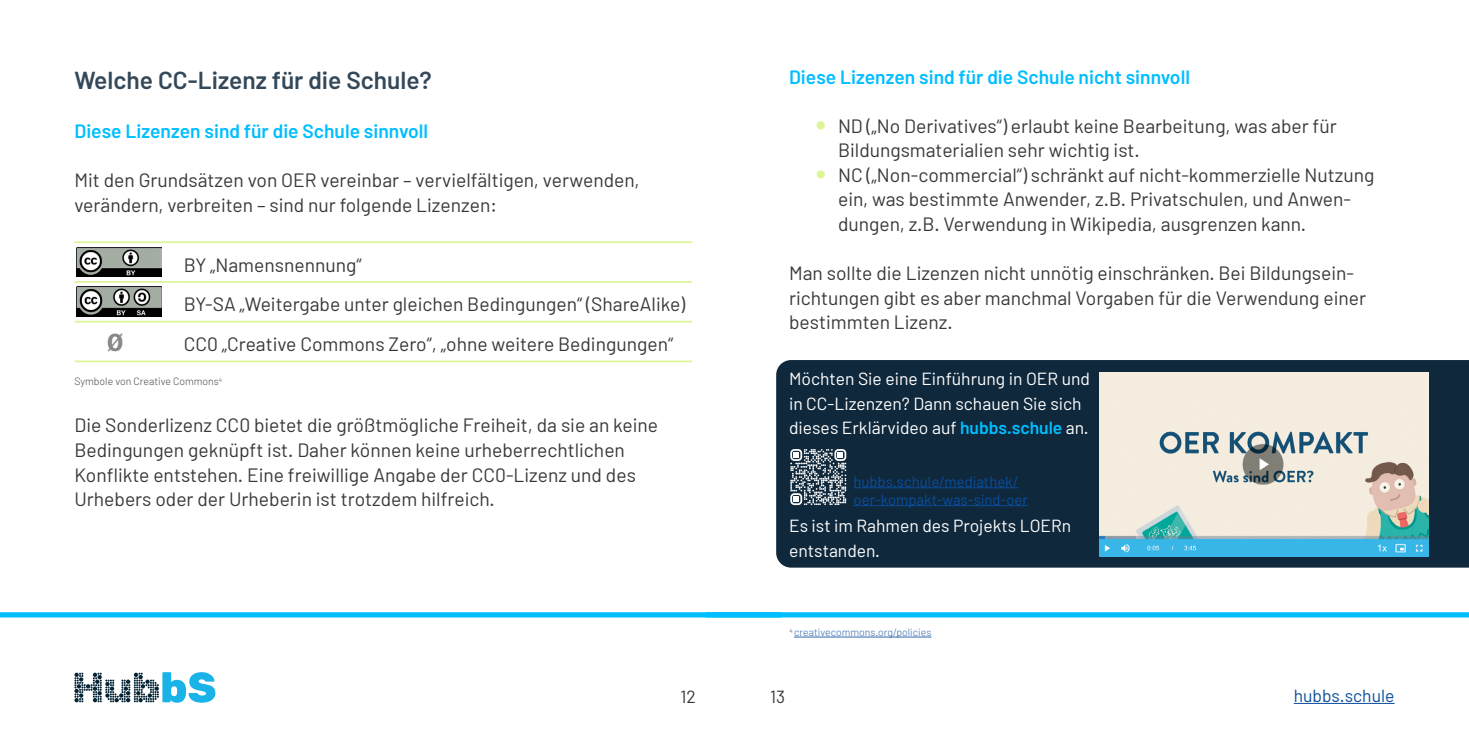
<style>
.page{position:relative;width:1469px;height:735px;background:#fff}
.page>*{position:absolute;margin:0;border:0;box-sizing:border-box;transform-origin:0 0}
.t1{font:600 24.5px "Barlow";color:#334859}
.t2{font:900 condensed 24.5px "Frutiger LT Std";color:#878988}
.t3{font:19.25px/24.5px "Barlow";color:#383937}
.t4{font:600 19.25px "Barlow";color:#00beff}
.t5{font:17.5px/24.5px "Barlow";color:#fff}
.t6{font:17.5px "Barlow";color:#0b4d9d}
.t7{font:17.5px "Barlow";color:#383937}
.t8{font:14.88px/17.8px "Barlow";color:#0b4d9d}
.t9{font:300 10.5px "Barlow";color:#3068ac}
.t10{font:300 10.5px "Barlow";color:#474847}
.s1{font-size:35px;color:#dcf596}
.s2{font-weight:600;color:#00beff}
</style>
<div class="page">
<hr style="left:1293px;top:702px;width:101px;height:1px;background:#0b4d9d">
<div style="left:705px;top:612px;width:763px;height:5px;background:#00beff"></div>
<div style="left:0;top:612px;width:781px;height:5px;background:#00beff"></div>
<svg style="left:74px;top:672px;width:141px;height:30px"></svg>
<div style="left:776px;top:360px;width:692px;height:207px;background:#0f283c"></div>
<hr style="left:74px;top:241px;width:103px;height:2px;background:#dcf596">
<hr style="left:177px;top:241px;width:515px;height:2px;background:#dcf596">
<hr style="left:74px;top:281px;width:103px;height:2px;background:#dcf596">
<hr style="left:177px;top:281px;width:515px;height:2px;background:#dcf596">
<hr style="left:74px;top:320px;width:103px;height:2px;background:#dcf596">
<hr style="left:177px;top:320px;width:515px;height:2px;background:#dcf596">
<hr style="left:74px;top:360px;width:103px;height:2px;background:#dcf596">
<hr style="left:177px;top:360px;width:515px;height:2px;background:#dcf596">
<img style="left:77px;top:287px;width:84px;height:29px">
<img style="left:77px;top:247px;width:84px;height:29px">
<hr style="left:794px;top:636px;width:137px;height:1px;background:#3068ac">
<img style="left:1099px;top:372px;width:329px;height:184px">
<svg style="left:790px;top:449px;width:56px;height:55px;background:#6b7b87"></svg>
<hr style="left:853px;top:487px;width:165px;height:1px;background:#0b4d9d">
<hr style="left:853px;top:505px;width:174px;height:1px;background:#0b4d9d">
<p class="t1" style="left:74px;top:65px;width:359px">Welche CC-Lizenz für die Schule?</p>
<p class="t4" style="left:74px;top:119px;width:355px">Diese Lizenzen sind für die Schule sinnvoll</p>
<p class="t3" style="left:74px;top:167px;width:566px">Mit den Grundsätzen von OER vereinbar – vervielfältigen, verwenden, verändern, verbreiten – sind nur folgende Lizenzen:</p>
<p class="t3" style="left:184px;top:244px;width:503px;line-height:39.7px">BY „Namensnennung“<br>BY-SA „Weitergabe unter gleichen Bedingungen“ (ShareAlike)</p>
<p class="t2" style="left:107px;top:327px;width:18px">Ø</p>
<p class="t3" style="left:184px;top:331px;width:491px">CC0 „Creative Commons Zero“, „ohne weitere Bedingungen“</p>
<p class="t10" style="left:74px;top:375px;width:149px">Symbole von Creative Commons<sup>4</sup></p>
<p class="t3" style="left:74px;top:412px;width:585px">Die Sonderlizenz CC0 bietet die größtmögliche Freiheit, da sie an keine Bedingungen geknüpft ist. Daher können keine urheberrechtlichen Konflikte entstehen. Eine freiwillige Angabe der CC0-Lizenz und des Urhebers oder der Urheberin ist trotzdem hilfreich.</p>
<p class="t4" style="left:789px;top:65px;width:402px">Diese Lizenzen sind für die Schule nicht sinnvoll</p>
<p class="t3" style="left:838px;top:113px;width:500px;text-indent:-23px"><span class="s1">•</span> ND („No Derivatives“) erlaubt keine Bearbeitung, was aber für<br>Bildungsmaterialien sehr wichtig ist.</p>
<p class="t3" style="left:838px;top:162px;width:538px;text-indent:-23px"><span class="s1">•</span> NC („Non-commercial“) schränkt auf nicht-kommerzielle Nutzung ein, was bestimmte Anwender, z.B. Privatschulen, und Anwen&shy;dungen, z.B. Verwendung in Wikipedia, ausgrenzen kann.</p>
<p class="t3" style="left:789px;top:260px;width:578px">Man sollte die Lizenzen nicht unnötig einschränken. Bei Bildungsein&shy;richtungen gibt es aber manchmal Vorgaben für die Verwendung einer bestimmten Lizenz.</p>
<p class="t5" style="left:789px;top:366px;width:302px">Möchten Sie eine Einführung in OER und in CC-Lizenzen? Dann schauen Sie sich dieses Erklärvideo auf <span class="s2">hubbs.schule</span> an.</p>
<p class="t8" style="left:853px;top:471px;width:176px">hubbs.schule/mediathek/ oer-kompakt-was-sind-oer</p>
<p class="t5" style="left:789px;top:513px;width:284px">Es ist im Rahmen des Projekts LOERn entstanden.</p>
<p class="t9" style="left:789px;top:625px;width:143px"><sup>4</sup> creativecommons.org/policies</p>
<p class="t7" style="left:680px;top:685px;width:17px">12</p>
<p class="t7" style="left:770px;top:685px;width:17px">13</p>
<p class="t6" style="left:1293px;top:684px;width:102px">hubbs.schule</p>
</div>
